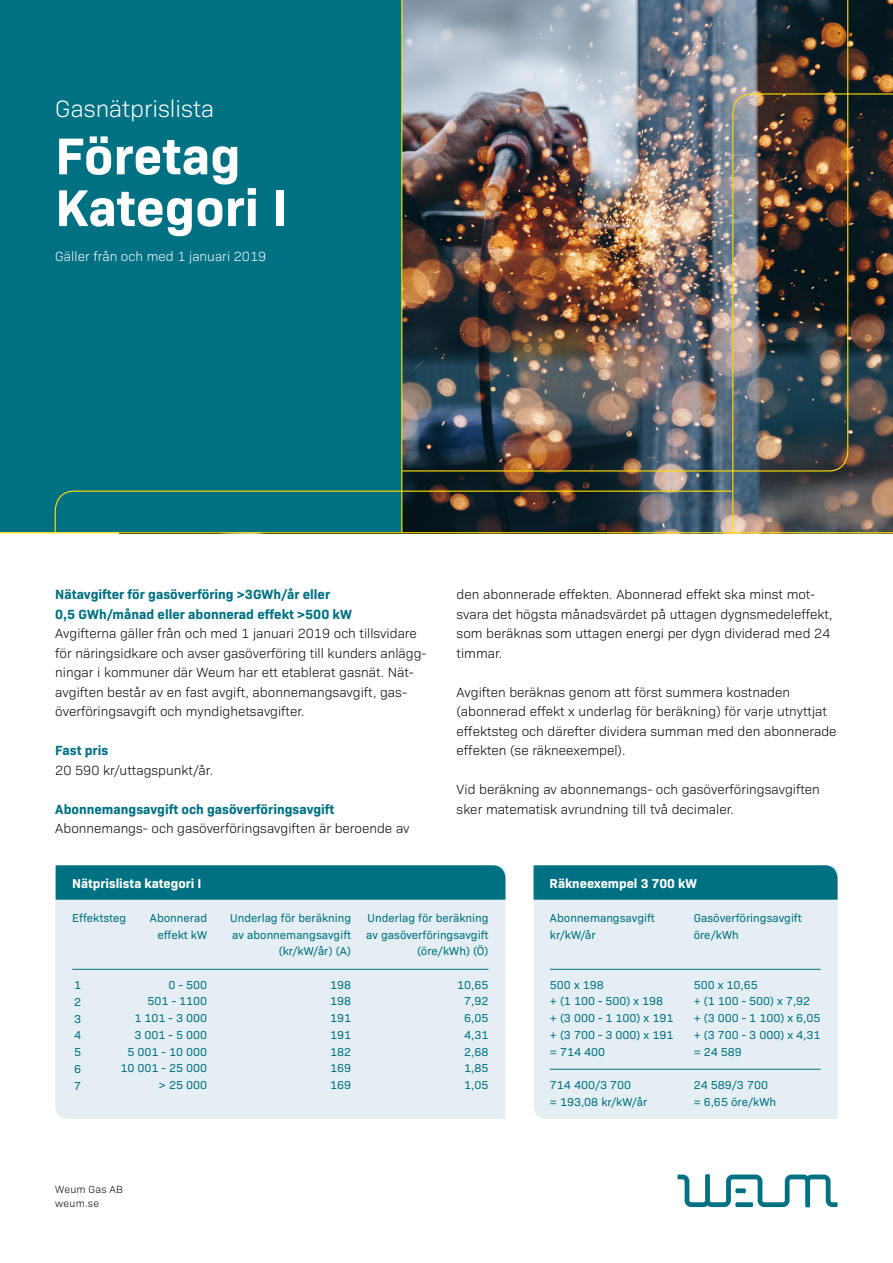
<style>
.page{position:relative;width:893px;height:1263px;background:#fff}
.page>*{position:absolute;margin:0;border:0;box-sizing:border-box;transform-origin:0 0}
.t1{font:700 52.5px "Bio Sans";color:#fff}
.t2{font:300 24px "Bio Sans";color:#fff}
.t3{font:300 13.5px/19.5px "Bio Sans";color:#000}
.t4{font:700 13.5px "Bio Sans";color:#007183}
.t5{font:300 13.5px "Bio Sans";color:#fff}
.t6{font:700 13.05px "Bio Sans";color:#fff}
.t7{font:11.7px "Bio Sans";color:#007183}
.Brödtext_pos{font:300 10.5px "Bio Sans";letter-spacing:.025em;color:#000}
.s1{font-weight:700;color:#007183}
</style>
<div class="page">
<div style="left:533px;top:870px;width:305px;height:249px;background:#e5eff3"></div>
<div style="left:55px;top:865px;width:450px;height:254px;background:#e5eff3"></div>
<div style="left:56px;top:865px;width:449px;height:35px;background:#007183"></div>
<hr style="left:72px;top:969px;width:416px;height:1px;background:#007183">
<div style="left:533px;top:865px;width:304px;height:35px;background:#007183"></div>
<hr style="left:550px;top:1069px;width:271px;height:1px;background:#007183">
<hr style="left:550px;top:969px;width:271px;height:1px;background:#007183">
<svg style="left:677px;top:1174px;width:161px;height:33px"></svg>
<img style="left:0;top:0;width:893px;height:534px">
<p class="t2" style="left:55px;top:91px;width:161px">Gasnätprislista</p>
<p class="t1" style="left:55px;top:116px;width:187px">Företag</p>
<p class="t1" style="left:55px;top:168px;width:234px">Kategori I</p>
<p class="t5" style="left:55px;top:247px;width:213px">Gäller från och med 1 januari 2019</p>
<p class="t4" style="left:55px;top:584px;width:276px">Nätavgifter för gasöverföring &gt;3GWh/år eller</p>
<p class="t3" style="left:55px;top:603px;width:363px"><span class="s1">0,5 GWh/månad eller abonnerad effekt &gt;500 kW<br></span>Avgifterna gäller från och med 1 januari 2019 och tillsvidare</p>
<p class="t3" style="left:55px;top:642px;width:373px">för näringsidkare och avser gasöverföring till kunders anlägg&shy;ningar i kommuner där Weum har ett etablerat gasnät. Nät&shy;avgiften består av en fast avgift, abonnemangsavgift, gas&shy;överföringsavgift och myndighetsavgifter.</p>
<p class="t4" style="left:55px;top:740px;width:54px">Fast pris</p>
<p class="t3" style="left:55px;top:759px;width:159px">20 590 kr/uttagspunkt/år.</p>
<p class="t4" style="left:55px;top:798px;width:281px">Abonnemangsavgift och gasöverföringsavgift</p>
<p class="t3" style="left:55px;top:818px;width:356px">Abonnemangs- och gasöverföringsavgiften är beroende av</p>
<p class="t3" style="left:457px;top:584px;width:378px">den abonnerade effekten. Abonnerad effekt ska minst mot&shy;svara det högsta månadsvärdet på uttagen dygnsmedeleffekt, som beräknas som uttagen energi per dygn dividerad med 24 timmar.</p>
<p class="t3" style="left:457px;top:681px;width:335px">Avgiften beräknas genom att först summera kostnaden</p>
<p class="t3" style="left:457px;top:701px;width:381px">(abonnerad effekt x underlag för beräkning) för varje utnyttjat effektsteg och därefter dividera summan med den abonnerade effekten (se räkneexempel).</p>
<p class="t3" style="left:457px;top:779px;width:365px">Vid beräkning av abonnemangs- och gasöverföringsavgiften</p>
<p class="t3" style="left:457px;top:798px;width:279px">sker matematisk avrundning till två decimaler.</p>
<p class="t6" style="left:72px;top:873px;width:131px">Nätprislista kategori I</p>
<p class="t6" style="left:550px;top:873px;width:149px">Räkneexempel 3 700 kW</p>
<p class="t7" style="left:72px;top:909px;width:56px">Effektsteg</p>
<p class="t7" style="left:150px;top:909px;width:59px">Abonnerad</p>
<p class="t7" style="left:157px;top:926px;width:51px">effekt kW</p>
<p class="t7" style="left:74px;top:976px;width:9px">1</p>
<p class="t7" style="left:74px;top:993px;width:9px">2</p>
<p class="t7" style="left:74px;top:1010px;width:9px">3</p>
<p class="t7" style="left:74px;top:1026px;width:9px">4</p>
<p class="t7" style="left:74px;top:1043px;width:9px">5</p>
<p class="t7" style="left:74px;top:1060px;width:9px">6</p>
<p class="t7" style="left:74px;top:1077px;width:9px">7</p>
<p class="t7" style="left:169px;top:976px;width:40px">0 - 500</p>
<p class="t7" style="left:148px;top:993px;width:61px">501 - 1100</p>
<p class="t7" style="left:134px;top:1009px;width:74px">1 101 - 3 000</p>
<p class="t7" style="left:134px;top:1026px;width:74px">3 001 - 5 000</p>
<p class="t7" style="left:127px;top:1043px;width:81px">5 001 - 10 000</p>
<p class="t7" style="left:120px;top:1060px;width:88px">10 001 - 25 000</p>
<p class="t7" style="left:159px;top:1076px;width:50px">&gt; 25 000</p>
<p class="t7" style="left:230px;top:909px;width:122px">Underlag för beräkning</p>
<p class="t7" style="left:232px;top:926px;width:120px">av abonnemangsavgift</p>
<p class="t7" style="left:279px;top:942px;width:74px">(kr/kW/år) (A)</p>
<p class="t7" style="left:330px;top:976px;width:23px">198</p>
<p class="t7" style="left:330px;top:993px;width:23px">198</p>
<p class="t7" style="left:330px;top:1009px;width:23px">191</p>
<p class="t7" style="left:330px;top:1026px;width:23px">191</p>
<p class="t7" style="left:330px;top:1043px;width:23px">182</p>
<p class="t7" style="left:330px;top:1060px;width:23px">169</p>
<p class="t7" style="left:330px;top:1076px;width:23px">169</p>
<p class="t7" style="left:368px;top:909px;width:122px">Underlag för beräkning</p>
<p class="t7" style="left:366px;top:926px;width:124px">av gasöverföringsavgift</p>
<p class="t7" style="left:417px;top:942px;width:73px">(öre/kWh) (Ö)</p>
<p class="t7" style="left:457px;top:976px;width:33px">10,65</p>
<p class="t7" style="left:464px;top:993px;width:26px">7,92</p>
<p class="t7" style="left:464px;top:1009px;width:26px">6,05</p>
<p class="t7" style="left:464px;top:1026px;width:26px">4,31</p>
<p class="t7" style="left:464px;top:1043px;width:26px">2,68</p>
<p class="t7" style="left:464px;top:1060px;width:26px">1,85</p>
<p class="t7" style="left:464px;top:1076px;width:26px">1,05</p>
<p class="t7" style="left:550px;top:909px;width:106px">Abonnemangsavgift</p>
<p class="t7" style="left:550px;top:926px;width:47px">kr/kW/år</p>
<p class="t7" style="left:550px;top:976px;width:55px">500 x 198</p>
<p class="t7" style="left:550px;top:993px;width:115px">+ (1 100 - 500) x 198</p>
<p class="t7" style="left:550px;top:1009px;width:125px">+ (3 000 - 1 100) x 191</p>
<p class="t7" style="left:550px;top:1026px;width:125px">+ (3 700 - 3 000) x 191</p>
<p class="t7" style="left:550px;top:1043px;width:57px">= 714 400</p>
<p class="t7" style="left:550px;top:1076px;width:83px">714 400/3 700</p>
<p class="t7" style="left:550px;top:1093px;width:99px">= 193,08 kr/kW/år</p>
<p class="t7" style="left:694px;top:909px;width:110px">Gasöverföringsavgift</p>
<p class="t7" style="left:694px;top:926px;width:47px">öre/kWh</p>
<p class="t7" style="left:694px;top:976px;width:66px">500 x 10,65</p>
<p class="t7" style="left:694px;top:993px;width:118px">+ (1 100 - 500) x 7,92</p>
<p class="t7" style="left:694px;top:1009px;width:128px">+ (3 000 - 1 100) x 6,05</p>
<p class="t7" style="left:694px;top:1026px;width:128px">+ (3 700 - 3 000) x 4,31</p>
<p class="t7" style="left:694px;top:1043px;width:50px">= 24 589</p>
<p class="t7" style="left:694px;top:1076px;width:76px">24 589/3 700</p>
<p class="t7" style="left:694px;top:1093px;width:84px">= 6,65 öre/kWh</p>
<p class="Brödtext_pos" style="left:55px;top:1182px;width:69px">Weum Gas AB</p>
<p class="Brödtext_pos" style="left:55px;top:1196px;width:45px">weum.se</p>
</div>
